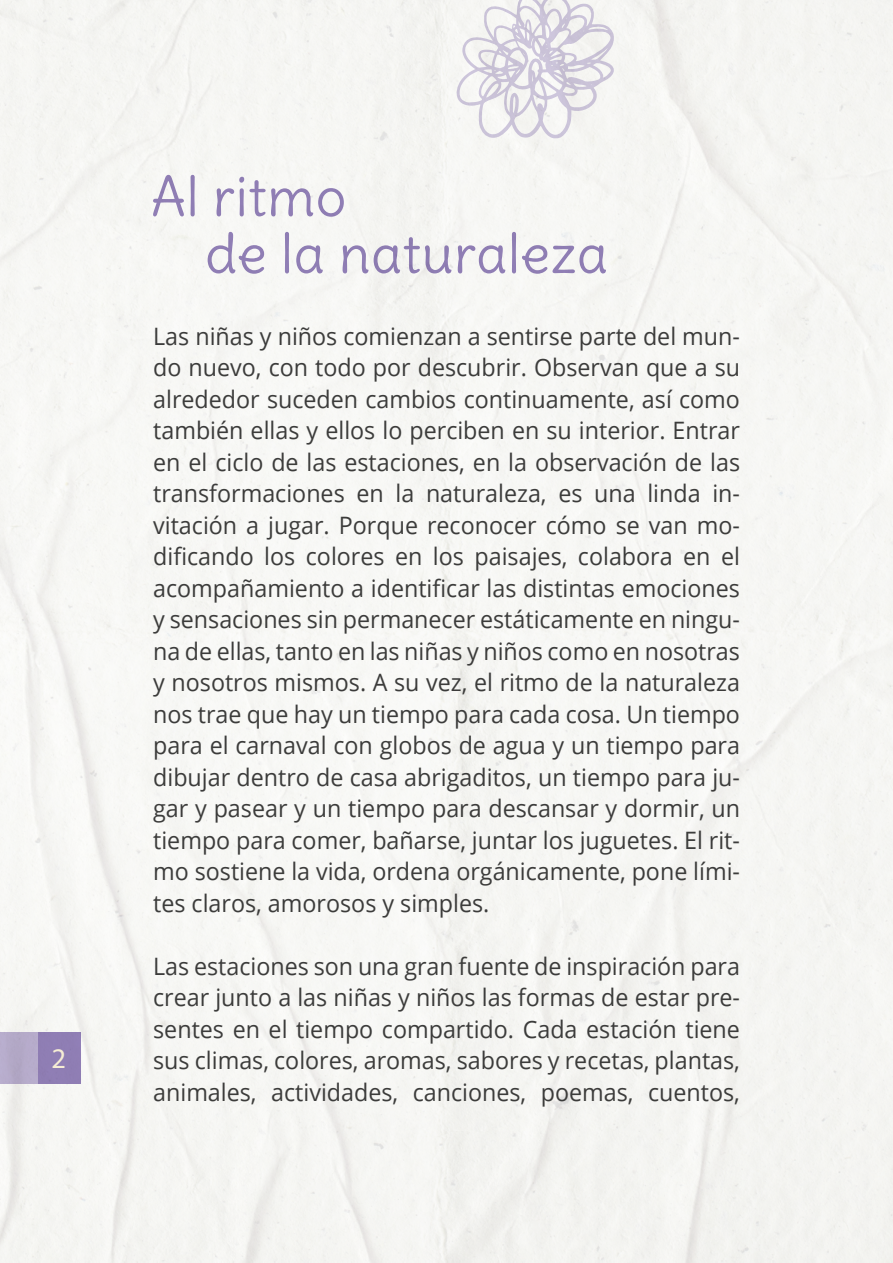
<style>
.page{position:relative;width:893px;height:1263px;background:#fff}
.page>*{position:absolute;margin:0;border:0;box-sizing:border-box;transform-origin:0 0}
.t1{font:54px/57px "Delius";letter-spacing:.01em;color:#9482bc}
.t2{font:28.5px "Myriad Pro";color:#f6edd4}
.t3{font:24px/31.5px "Open Sans";color:#3c3c3b;text-align:justify}
</style>
<div class="page">
<div style="left:38px;top:1032px;width:42px;height:52px;background:#8f7eb4"></div>
<div style="left:0;top:1032px;width:38px;height:52px;background:#b5abc9"></div>
<svg style="left:455px;top:0;width:163px;height:139px"></svg>
<p class="t2" style="left:52px;top:1041px;width:16px">2</p>
<h1 class="t1" style="left:205px;top:168px;width:404px;text-indent:-54px">Al ritmo<br>de la naturaleza</h1>
<p class="t3" style="left:153px;top:320px;width:588px">Las niñas y niños comienzan a sentirse parte del mun&shy;do nuevo, con todo por descubrir. Observan que a su alrededor suceden cambios continuamente, así como también ellas y ellos lo perciben en su interior. Entrar en el ciclo de las estaciones, en la observación de las transformaciones en la naturaleza, es una linda in&shy;vitación a jugar. Porque reconocer cómo se van mo&shy;dificando los colores en los paisajes, colabora en el acompañamiento a identificar las distintas emociones y sensaciones sin permanecer estáticamente en ningu&shy;na de ellas, tanto en las niñas y niños como en nosotras y nosotros mismos. A su vez, el ritmo de la naturaleza nos trae que hay un tiempo para cada cosa. Un tiempo para el carnaval con globos de agua y un tiempo para dibujar dentro de casa abrigaditos, un tiempo para ju&shy;gar y pasear y un tiempo para descansar y dormir, un tiempo para comer, bañarse, juntar los juguetes. El rit&shy;mo sostiene la vida, ordena orgánicamente, pone lími&shy;tes claros, amorosos y simples.</p>
<p class="t3" style="left:153px;top:950px;width:588px">Las estaciones son una gran fuente de inspiración para crear junto a las niñas y niños las formas de estar pre&shy;sentes en el tiempo compartido. Cada estación tiene sus climas, colores, aromas, sabores y recetas, plantas, animales, actividades, canciones, poemas, cuentos,</p>
</div>
